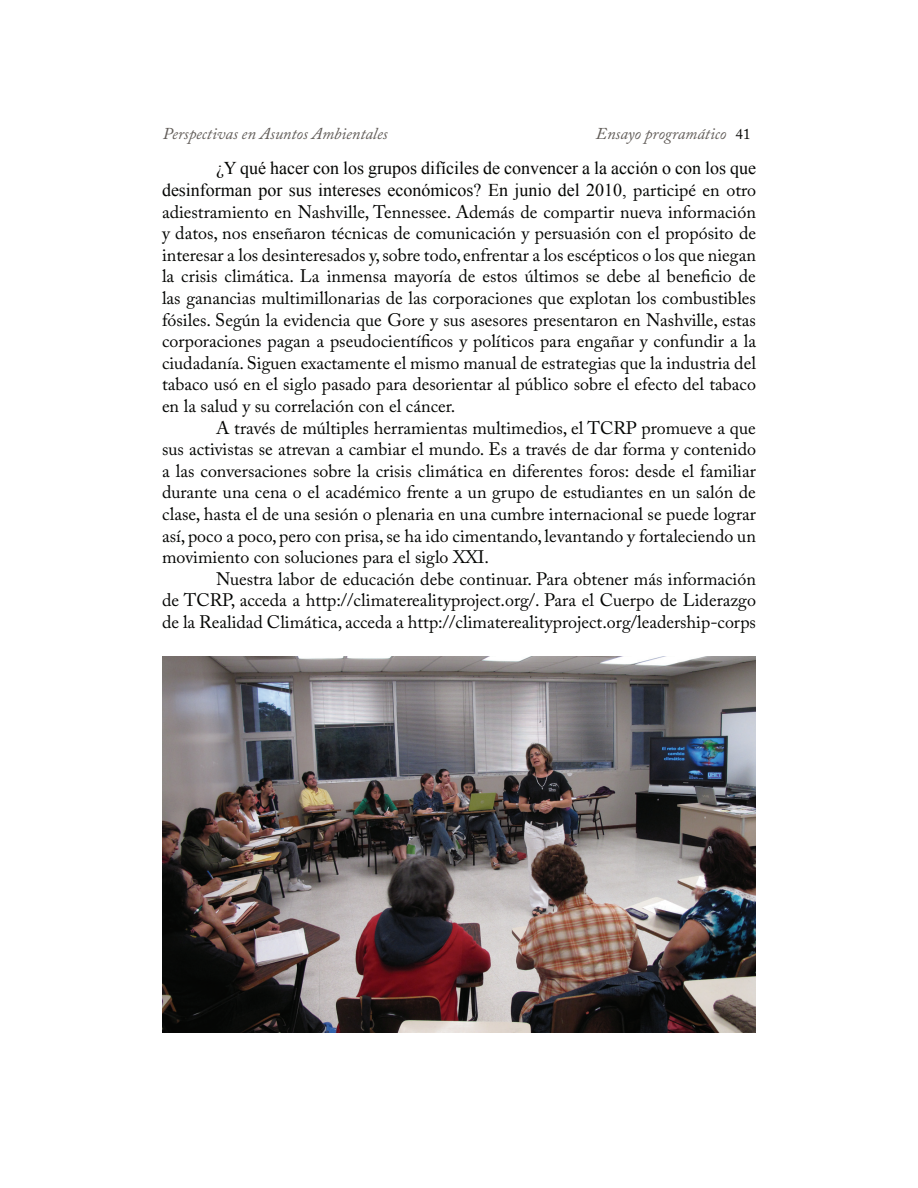
<style>
.page{position:relative;width:918px;height:1188px;background:#fff}
.page>*{position:absolute;margin:0;border:0;box-sizing:border-box;transform-origin:0 0}
.t1{font:18px/21.6px "Adobe Caslon Pro";color:#040503;text-align:justify}
.t2{font:18px/21.6px "Times New Roman";color:#040503;text-align:right}
.t3{font:italic 16.5px "Adobe Caslon Pro";color:#605b57}
.s1{font-style:normal;font-size:15px;color:#040503}
.s2{font-family:"Adobe Caslon Pro"}
</style>
<div class="page">
<img style="left:162px;top:657px;width:594px;height:376px">
<p class="t3" style="left:163px;top:127px;width:226px">Perspectivas en Asuntos Ambientales</p>
<p class="t3" style="left:596px;top:127px;width:156px">Ensayo programático <span class="s1">41</span></p>
<p class="t2" style="left:162px;top:158px;width:596px">¿Y qué hacer con los grupos difíciles de convencer a la acción o con los que desinforman por sus intereses económicos? En junio del 2010, <span class="s2">participé en otro</span></p>
<p class="t1" style="left:162px;top:203px;width:596px">adiestramiento en Nashville, Tennessee. Además de compartir nueva información y datos, nos enseñaron técnicas de comunicación y persuasión con el propósito de interesar a los desinteresados y, sobre todo, enfrentar a los escépticos o los que niegan la crisis climática. La inmensa mayoría de estos últimos se debe al beneficio de las ganancias multimillonarias de las corporaciones que explotan los combustibles fósiles. Según la evidencia que Gore y sus asesores presentaron en Nashville, estas corporaciones pagan a pseudocientíficos y políticos para engañar y confundir a la ciudadanía. Siguen exactamente el mismo manual de estrategias que la industria del tabaco usó en el siglo pasado para desorientar al público sobre el efecto del tabaco en la salud y su correlación con el cáncer.</p>
<p class="t1" style="left:162px;top:419px;width:596px;text-indent:54px">A través de múltiples herramientas multimedios, el TCRP promueve a que sus activistas se atrevan a cambiar el mundo. Es a través de dar forma y contenido a las conversaciones sobre la crisis climática en diferentes foros: desde el familiar durante una cena o el académico frente a un grupo de estudiantes en un salón de clase, hasta el de una sesión o plenaria en una cumbre internacional se puede lograr así, poco a poco, pero con prisa, se ha ido cimentando, levantando y fortaleciendo un movimiento con soluciones para el siglo XXI.</p>
<p class="t1" style="left:162px;top:570px;width:596px;text-indent:54px">Nuestra labor de educación debe continuar. Para obtener más información de TCRP, acceda a http://climaterealityproject.org/. Para el Cuerpo de Liderazgo de la Realidad Climática, acceda a http://climaterealityproject.org/leadership-corps</p>
</div>
